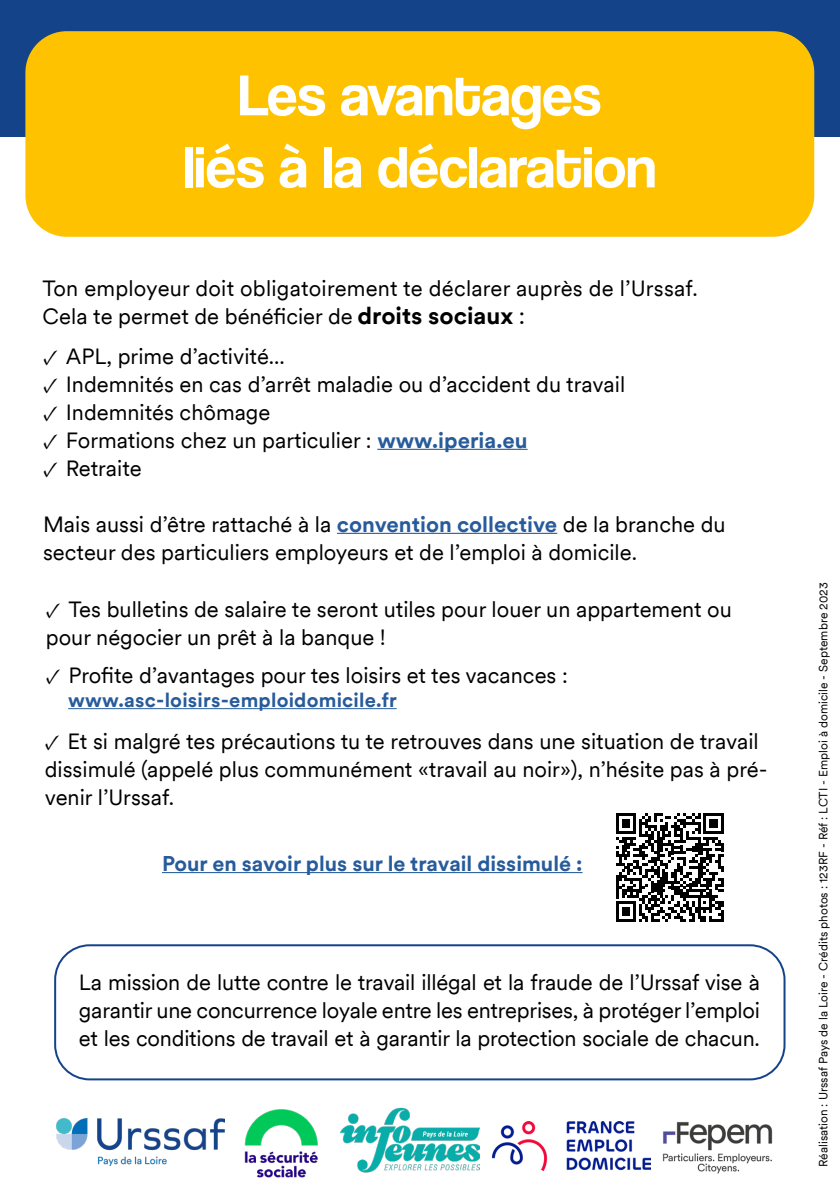
<style>
.page{position:relative;width:840px;height:1191px;background:#fff}
.page>*{position:absolute;margin:0;border:0;box-sizing:border-box;transform-origin:0 0}
.t1{font:60px/72px "Coolvetica Rg";color:#fff;text-align:center}
.t2{font:22px/28px "Circular";color:#000}
.t3{font:700 21.4px "Circular";color:#275b9b}
.t4{font:700 20px "Circular";letter-spacing:.01em;color:#275b9b}
.t5{font:12px "Circular";color:#000}
.s1{font-weight:700;font-size:24px}
.s2{font-size:24px}
.s3{font-family:"Minion Pro"}
.s4{font-weight:700;color:#275b9b}
</style>
<div class="page">
<div style="left:0;top:0;width:839px;height:136px;background:#154389"></div>
<div style="left:25px;top:31px;width:788px;height:206px;background:#fec200;border-radius:41px"></div>
<hr style="left:377px;top:449px;width:150px;height:1px;background:#275b9b">
<hr style="left:337px;top:533px;width:220px;height:1px;background:#275b9b">
<hr style="left:162px;top:872px;width:420px;height:1px;background:#275b9b">
<img style="left:57px;top:1118px;width:167px;height:47px">
<div style="left:54px;top:944px;width:731px;height:136px;border:2px solid #154389;border-radius:34px"></div>
<svg style="left:616px;top:813px;width:107px;height:108px"></svg>
<img style="left:340px;top:1107px;width:139px;height:66px">
<img style="left:244px;top:1109px;width:74px;height:69px">
<img style="left:662px;top:1122px;width:111px;height:52px">
<hr style="left:68px;top:708px;width:328px;height:1px;background:#275b9b">
<img style="left:492px;top:1121px;width:158px;height:49px">
<h1 class="t1" style="left:183px;top:59px;width:474px">Les avantages<br>liés à la déclaration</h1>
<p class="t2" style="left:42px;top:273px;width:656px">Ton employeur doit obligatoirement te déclarer auprès de l’Urssaf.<br>Cela te permet de bénéficier de <span class="s1">droits sociaux</span> <span class="s2">:</span></p>
<p class="t2" style="left:43px;top:341px;width:243px"><span class="s3">✓</span> APL, prime d’activité...</p>
<p class="t2" style="left:43px;top:369px;width:583px"><span class="s3">✓</span> Indemnités en cas d’arrêt maladie ou d’accident du travail</p>
<p class="t2" style="left:43px;top:397px;width:229px"><span class="s3">✓</span> Indemnités chômage</p>
<p class="t2" style="left:43px;top:425px;width:485px"><span class="s3">✓</span> Formations chez un particulier : <span class="s4">www.iperia.eu</span></p>
<p class="t2" style="left:43px;top:453px;width:100px"><span class="s3">✓</span> Retraite</p>
<p class="t2" style="left:43px;top:509px;width:683px">Mais aussi d’être rattaché à la <span class="s4">convention collective</span> de la branche du secteur des particuliers employeurs et de l’emploi à domicile.</p>
<p class="t2" style="left:46px;top:594px;width:687px"><span class="s3">✓</span> Tes bulletins de salaire te seront utiles pour louer un appartement ou pour négocier un prêt à la banque !</p>
<p class="t2" style="left:46px;top:661px;width:523px"><span class="s3">✓</span> Profite d’avantages pour tes loisirs et tes vacances :</p>
<p class="t4" style="left:68px;top:686px;width:330px">www.asc-loisirs-emploidomicile.fr</p>
<p class="t2" style="left:45px;top:726px;width:724px"><span class="s3">✓</span> Et si malgré tes précautions tu te retrouves dans une situation de travail dissimulé (appelé plus communément «travail au noir»), n’hésite pas à pré&shy;venir l’Urssaf.</p>
<p class="t3" style="left:162px;top:848px;width:422px">Pour en savoir plus sur le travail dissimulé :</p>
<p class="t2" style="left:79px;top:967px;width:682px;text-align:justify">La mission de lutte contre le travail illégal et la fraude de l’Urssaf vise à garantir une concurrence loyale entre les entreprises, à protéger l’emploi et les conditions de travail et à garantir la protection sociale de chacun.</p>
<p class="t5" style="left:814px;top:1166px;width:586px;rotate:-90deg">Réalisation : Urssaf Pays de la Loire - Crédits photos : 123RF - Réf : LCTI - Emploi à domicile - Septembre 2023</p>
</div>
